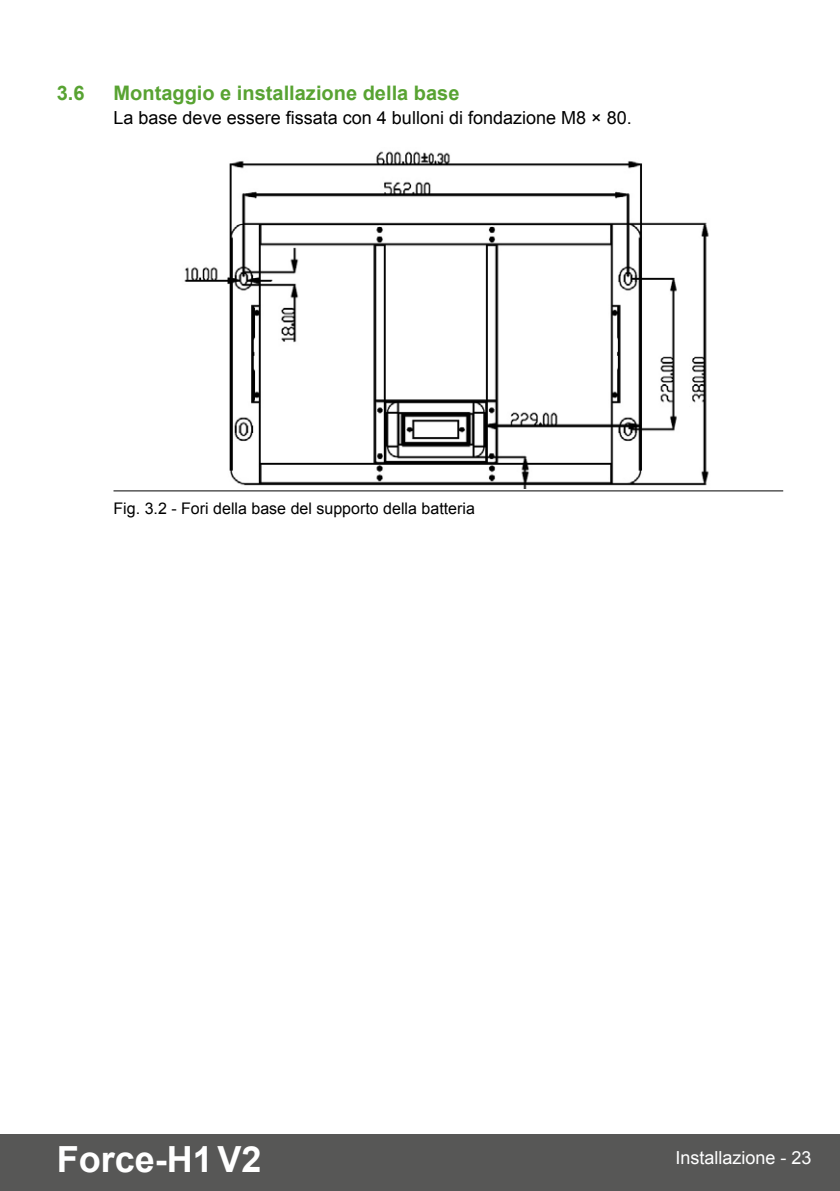
<style>
.page{position:relative;width:840px;height:1191px;background:#fff}
.page>*{position:absolute;margin:0;border:0;box-sizing:border-box;transform-origin:0 0}
.t1{font:700 36px "Arial";color:#fff}
.t2{font:700 20px "Arial";color:#58a332}
.t3{font:18px "Arial";color:#000}
.t4{font:18px "Arial";color:#fff}
.t5{font:16px "Arial";color:#000}
</style>
<div class="page">
<div style="left:0;top:1134px;width:839px;height:57px;background:#575756"></div>
<img style="left:184px;top:151px;width:525px;height:337px">
<hr style="left:113px;top:490px;width:669px;height:1px;background:#000">
<p class="t2" style="left:57px;top:79px;width:29px">3.6</p>
<p class="t2" style="left:113px;top:79px;width:347px">Montaggio e installazione della base</p>
<p class="t3" style="left:113px;top:106px;width:519px">La base deve essere fissata con 4 bulloni di fondazione M8 × 80.</p>
<p class="t5" style="left:113px;top:498px;width:363px">Fig. 3.2 - Fori della base del supporto della batteria</p>
<h1 class="t1" style="left:57px;top:1135px;width:206px">Force-H1V2</h1>
<p class="t4" style="left:675px;top:1146px;width:138px">Installazione - 23</p>
</div>
